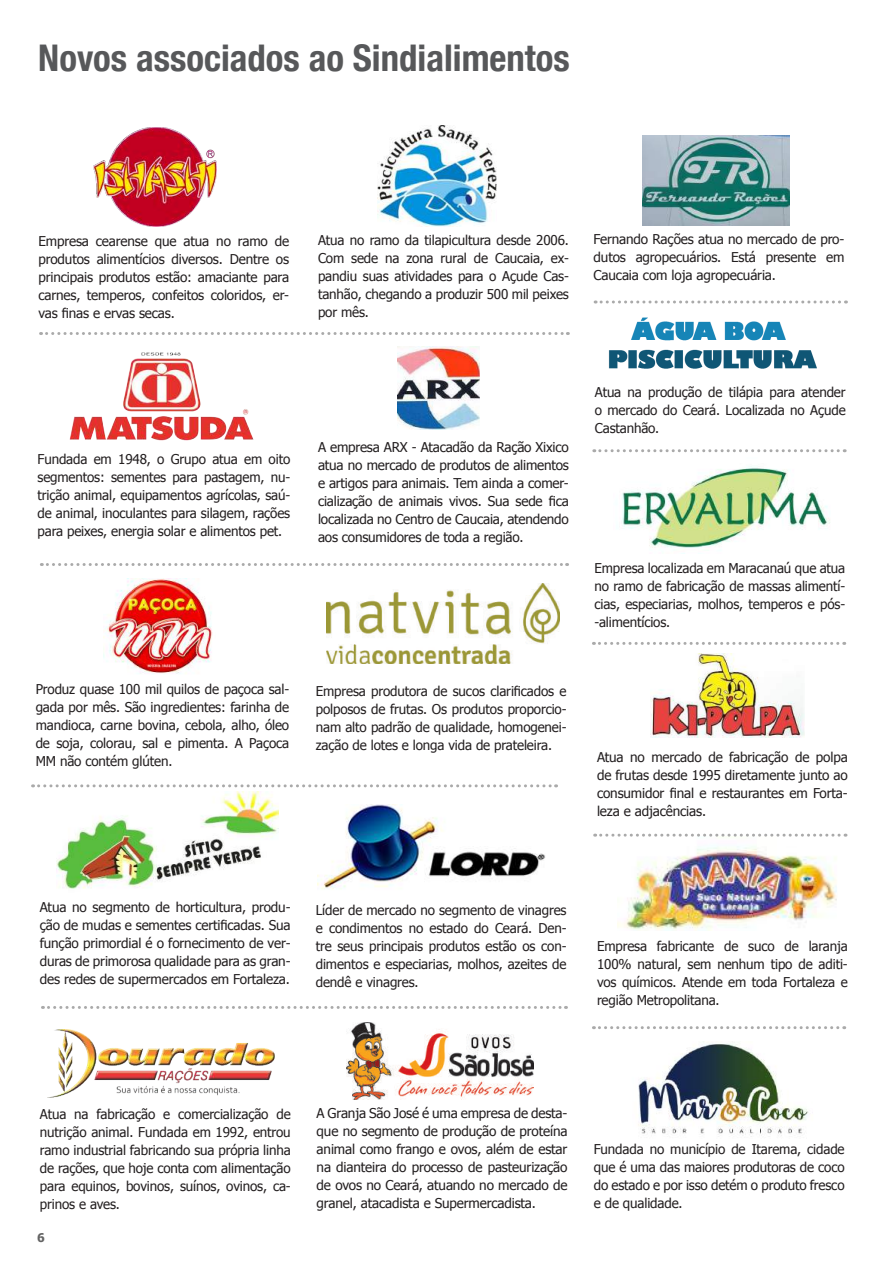
<style>
.page{position:relative;width:893px;height:1263px;background:#fff}
.page>*{position:absolute;margin:0;border:0;box-sizing:border-box;transform-origin:0 0}
.t1{font:700 condensed 36.75px "Helvetica Neue";color:#57585a}
.t2{font:13.5px/18px "Tahoma";letter-spacing:-.01em;color:#231f20;text-align:justify}
.t3{font:700 12px "Tahoma";color:#646464}
</style>
<div class="page">
<svg style="left:41px;top:332px;width:527px;height:3px"></svg>
<svg style="left:41px;top:563px;width:527px;height:3px"></svg>
<svg style="left:42px;top:1006px;width:524px;height:3px"></svg>
<img style="left:317px;top:804px;width:228px;height:86px">
<img style="left:622px;top:466px;width:208px;height:82px">
<img style="left:51px;top:1029px;width:224px;height:68px">
<img style="left:327px;top:584px;width:232px;height:79px">
<img style="left:377px;top:125px;width:120px;height:101px">
<img style="left:93px;top:128px;width:123px;height:99px">
<img style="left:103px;top:578px;width:109px;height:96px">
<img style="left:617px;top:846px;width:220px;height:84px">
<img style="left:638px;top:1044px;width:171px;height:93px">
<img style="left:69px;top:352px;width:185px;height:89px">
<svg style="left:33px;top:784px;width:524px;height:3px"></svg>
<svg style="left:595px;top:300px;width:251px;height:3px"></svg>
<svg style="left:594px;top:449px;width:251px;height:3px"></svg>
<svg style="left:593px;top:642px;width:252px;height:3px"></svg>
<svg style="left:595px;top:834px;width:251px;height:3px"></svg>
<svg style="left:593px;top:1026px;width:252px;height:3px"></svg>
<img style="left:346px;top:1022px;width:188px;height:77px">
<img style="left:397px;top:347px;width:83px;height:82px">
<img style="left:650px;top:654px;width:154px;height:84px">
<img style="left:642px;top:135px;width:147px;height:91px">
<img style="left:56px;top:792px;width:223px;height:97px">
<img style="left:608px;top:317px;width:209px;height:52px">
<h1 class="t1" style="left:38px;top:36px;width:533px">Novos associados ao Sindialimentos</h1>
<p class="t2" style="left:38px;top:231px;width:252px">Empresa cearense que atua no ramo de produtos alimentícios diversos. Dentre os principais produtos estão: amaciante para carnes, temperos, confeitos coloridos, er&shy;vas finas e ervas secas.</p>
<p class="t2" style="left:318px;top:231px;width:252px">Atua no ramo da tilapicultura desde 2006.<br>Com sede na zona rural de Caucaia, ex&shy;pandiu suas atividades para o Açude Cas&shy;tanhão, chegando a produzir 500 mil peixes por mês.</p>
<p class="t2" style="left:594px;top:229px;width:252px">Fernando Rações atua no mercado de pro&shy;dutos agropecuários. Está presente em Caucaia com loja agropecuária.</p>
<p class="t2" style="left:38px;top:449px;width:254px">Fundada em 1948, o Grupo atua em oito segmentos: sementes para pastagem, nu&shy;trição animal, equipamentos agrícolas, saú&shy;de animal, inoculantes para silagem, rações para peixes, energia solar e alimentos pet.</p>
<p class="t2" style="left:318px;top:437px;width:252px">A empresa ARX - Atacadão da Ração Xixico atua no mercado de produtos de alimentos e artigos para animais. Tem ainda a comer&shy;cialização de animais vivos. Sua sede fica localizada no Centro de Caucaia, atendendo aos consumidores de toda a região.</p>
<p class="t2" style="left:36px;top:680px;width:255px">Produz quase 100 mil quilos de paçoca sal&shy;gada por mês. São ingredientes: farinha de mandioca, carne bovina, cebola, alho, óleo de soja, colorau, sal e pimenta. A Paçoca MM não contém glúten.</p>
<p class="t2" style="left:316px;top:682px;width:252px">Empresa produtora de sucos clarificados e polposos de frutas. Os produtos proporcio&shy;nam alto padrão de qualidade, homogenei&shy;zação de lotes e longa vida de prateleira.</p>
<p class="t2" style="left:595px;top:382px;width:252px">Atua na produção de tilápia para atender o mercado do Ceará. Localizada no Açude Castanhão.</p>
<p class="t2" style="left:594px;top:558px;width:252px">Empresa localizada em Maracanaú que atua no ramo de fabricação de massas alimentí&shy;cias, especiarias, molhos, temperos e pós--alimentícios.</p>
<p class="t2" style="left:597px;top:747px;width:252px">Atua no mercado de fabricação de polpa de frutas desde 1995 diretamente junto ao consumidor final e restaurantes em Forta&shy;leza e adjacências.</p>
<p class="t2" style="left:40px;top:897px;width:252px">Atua no segmento de horticultura, produ&shy;ção de mudas e sementes certificadas. Sua função primordial é o fornecimento de ver&shy;duras de primorosa qualidade para as gran&shy;des redes de supermercados em Fortaleza.</p>
<p class="t2" style="left:316px;top:900px;width:252px">Líder de mercado no segmento de vinagres e condimentos no estado do Ceará. Den&shy;tre seus principais produtos estão os con&shy;dimentos e especiarias, molhos, azeites de dendê e vinagres.</p>
<p class="t2" style="left:597px;top:937px;width:252px">Empresa fabricante de suco de laranja 100% natural, sem nenhum tipo de aditi&shy;vos químicos. Atende em toda Fortaleza e região Metropolitana.</p>
<p class="t2" style="left:40px;top:1104px;width:252px">Atua na fabricação e comercialização de nutrição animal. Fundada em 1992, entrou ramo industrial fabricando sua própria linha de rações, que hoje conta com alimentação para equinos, bovinos, suínos, ovinos, ca&shy;prinos e aves.</p>
<p class="t3" style="left:37px;top:1229px;width:9px">6</p>
<p class="t2" style="left:317px;top:1104px;width:252px">A Granja São José é uma empresa de desta&shy;que no segmento de produção de proteína animal como frango e ovos, além de estar na dianteira do processo de pasteurização de ovos no Ceará, atuando no mercado de granel, atacadista e Supermercadista.</p>
<p class="t2" style="left:594px;top:1139px;width:252px">Fundada no município de Itarema, cidade que é uma das maiores produtoras de coco do estado e por isso detém o produto fresco e de qualidade.</p>
</div>
